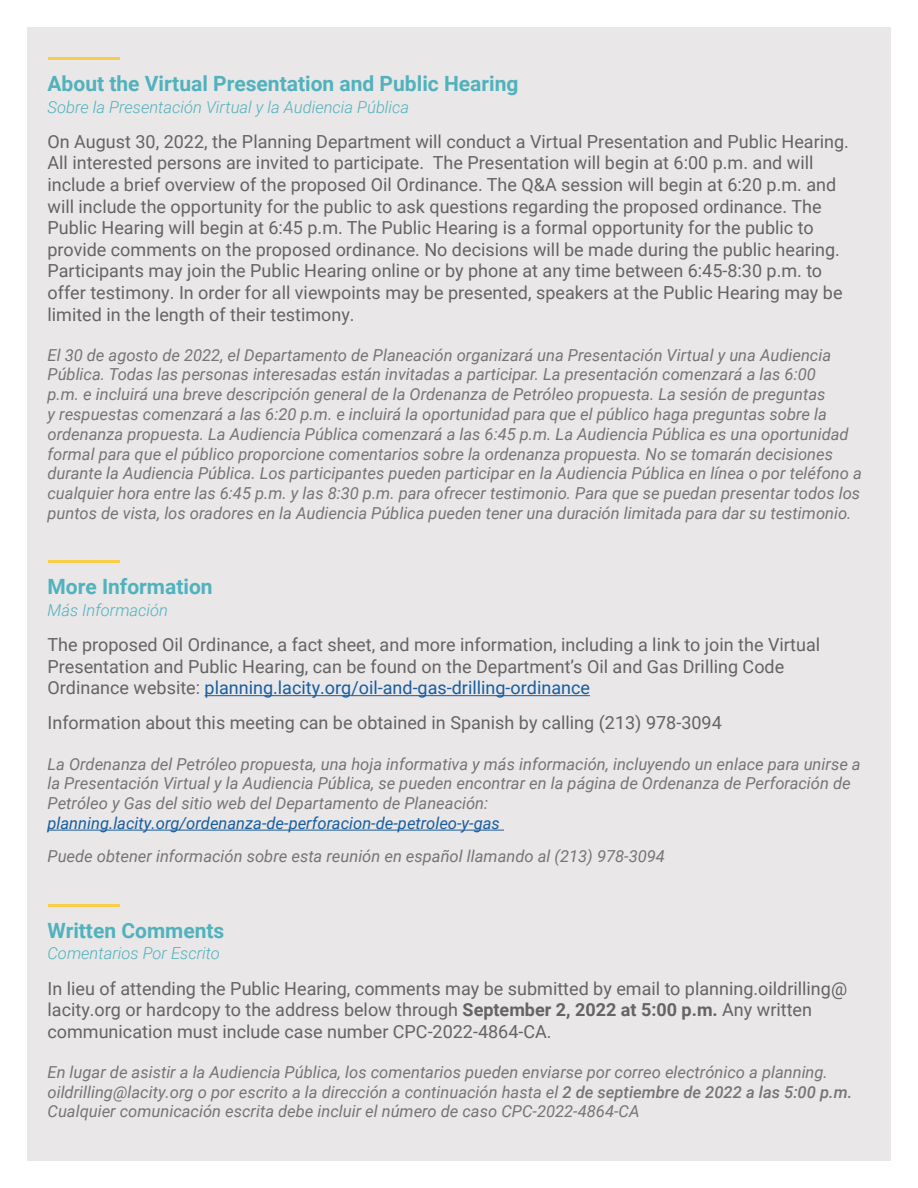
<style>
.page{position:relative;width:918px;height:1188px;background:#fff}
.page>*{position:absolute;margin:0;border:0;box-sizing:border-box;transform-origin:0 0}
.t1{font:700 21px "Roboto";color:#50b2bc}
.Project_Body{font:18px/21.6px "Roboto";color:#646464}
.Project_Body-2{font:italic 16.5px/19.8px "Roboto";color:#767576}
.t2{font:italic 300 16.5px "Roboto";color:#50b2bc}
.s1{color:#175d9e}
.s2{font-weight:700}
.s3{font-weight:500}
</style>
<div class="page">
<div style="left:27px;top:27px;width:864px;height:1134px;background:#e9e7e8"></div>
<hr style="left:48px;top:57px;width:72px;height:3px;background:#f8cd48">
<hr style="left:48px;top:560px;width:72px;height:3px;background:#f8cd48">
<hr style="left:48px;top:904px;width:72px;height:3px;background:#f8cd48">
<hr style="left:205px;top:695px;width:385px;height:1px;background:#175d9e">
<hr style="left:48px;top:830px;width:456px;height:1px;background:#175d9e">
<p class="t1" style="left:48px;top:69px;width:473px">About the Virtual Presentation and Public Hearing</p>
<p class="t2" style="left:48px;top:95px;width:363px">Sobre la Presentación Virtual y la Audiencia Pública</p>
<p class="Project_Body" style="left:48px;top:130px;width:803px">On August 30, 2022, the Planning Department will conduct a Virtual Presentation and Public Hearing.<br>All interested persons are invited to participate. The Presentation will begin at 6:00 p.m. and will include a brief overview of the proposed Oil Ordinance. The Q&amp;A session will begin at 6:20 p.m. and will include the opportunity for the public to ask questions regarding the proposed ordinance. The Public Hearing will begin at 6:45 p.m. The Public Hearing is a formal opportunity for the public to provide comments on the proposed ordinance. No decisions will be made during the public hearing.<br>Participants may join the Public Hearing online or by phone at any time between 6:45-8:30 p.m. to offer testimony. In order for all viewpoints may be presented, speakers at the Public Hearing may be limited in the length of their testimony.</p>
<p class="Project_Body-2" style="left:48px;top:344px;width:816px">El 30 de agosto de 2022, el Departamento de Planeación organizará una Presentación Virtual y una Audiencia Pública. Todas las personas interesadas están invitadas a participar. La presentación comenzará a las 6:00<br>p.m. e incluirá una breve descripción general de la Ordenanza de Petróleo propuesta. La sesión de preguntas<br>y respuestas comenzará a las 6:20 p.m. e incluirá la oportunidad para que el público haga preguntas sobre la ordenanza propuesta. La Audiencia Pública comenzará a las 6:45 p.m. La Audiencia Pública es una oportunidad formal para que el público proporcione comentarios sobre la ordenanza propuesta. No se tomarán decisiones durante la Audiencia Pública. Los participantes pueden participar en la Audiencia Pública en línea o por teléfono a cualquier hora entre las 6:45 p.m. y las 8:30 p.m. para ofrecer testimonio. Para que se puedan presentar todos los puntos de vista, los oradores en la Audiencia Pública pueden tener una duración limitada para dar su testimonio.</p>
<p class="t1" style="left:48px;top:572px;width:167px">More Information</p>
<p class="t2" style="left:48px;top:599px;width:122px">Más Información</p>
<p class="Project_Body" style="left:48px;top:633px;width:774px">The proposed Oil Ordinance, a fact sheet, and more information, including a link to join the Virtual<br>Presentation and Public Hearing, can be found on the Department’s Oil and Gas Drilling Code<br>Ordinance website: <span class="s1">planning.lacity.org/oil-and-gas-drilling-ordinance</span></p>
<p class="Project_Body" style="left:48px;top:712px;width:676px">Information about this meeting can be obtained in Spanish by calling (213) 978-3094</p>
<p class="Project_Body-2" style="left:48px;top:753px;width:815px">La Ordenanza del Petróleo propuesta, una hoja informativa y más información, incluyendo un enlace para unirse a la Presentación Virtual y la Audiencia Pública, se pueden encontrar en la página de Ordenanza de Perforación de Petróleo y Gas del sitio web del Departamento de Planeación: <span class="s1">planning.lacity.org/ordenanza-de-perforacion-de-petroleo-y-gas</span></p>
<p class="Project_Body-2" style="left:48px;top:846px;width:619px">Puede obtener información sobre esta reunión en español llamando al (213) 978-3094</p>
<p class="t1" style="left:48px;top:916px;width:178px">Written Comments</p>
<p class="t2" style="left:48px;top:942px;width:174px">Comentarios Por Escrito</p>
<p class="Project_Body" style="left:48px;top:977px;width:801px">In lieu of attending the Public Hearing, comments may be submitted by email to planning.oildrilling@ lacity.org or hardcopy to the address below through <span class="s2">September 2, 2022 at 5:00 p.m.</span> Any written communication must include case number CPC-2022-4864-CA.</p>
<p class="Project_Body-2" style="left:48px;top:1061px;width:806px">En lugar de asistir a la Audiencia Pública, los comentarios pueden enviarse por correo electrónico a planning. oildrilling@lacity.org o por escrito a la dirección a continuación hasta el <span class="s3">2 de septiembre de 2022 a las 5:00 p.m.<br></span>Cualquier comunicación escrita debe incluir el número de caso CPC-2022-4864-CA</p>
</div>
